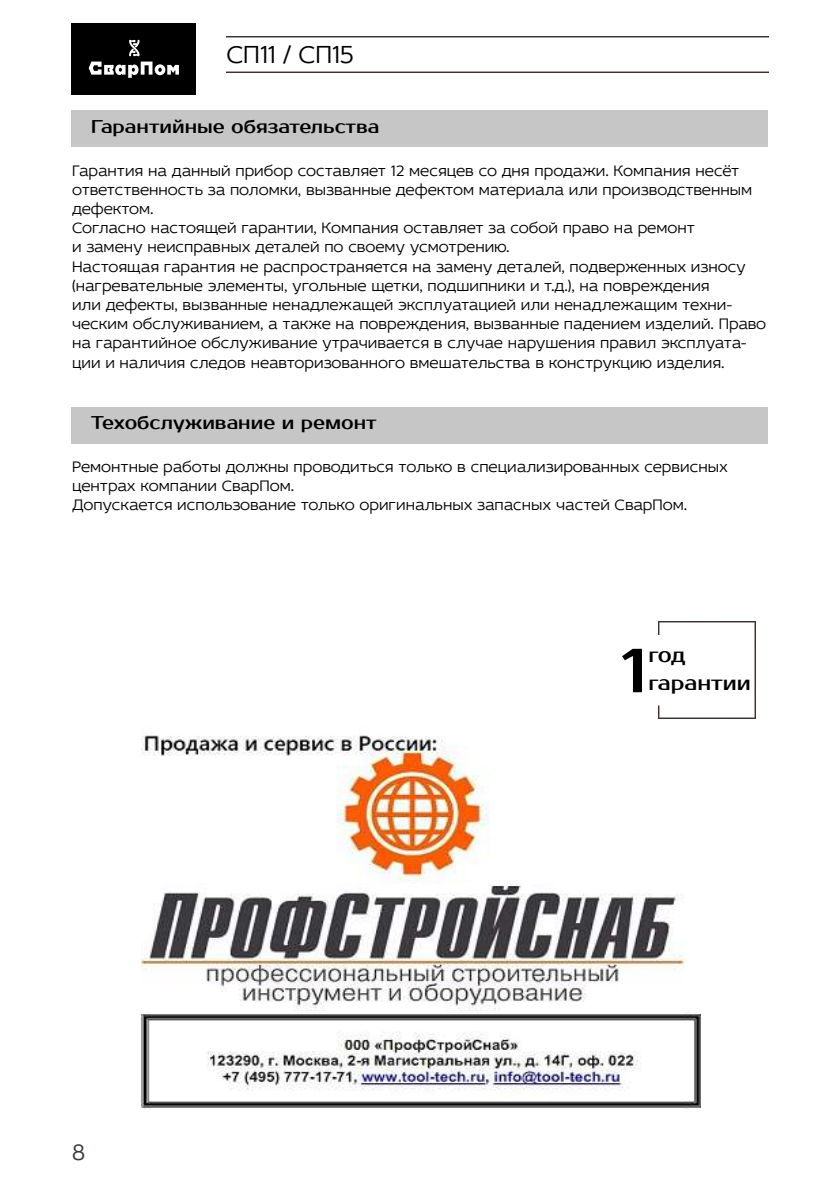
<style>
.page{position:relative;width:840px;height:1191px;background:#fff}
.page>*{position:absolute;margin:0;border:0;box-sizing:border-box;transform-origin:0 0}
.t1{font:62px "Prosto";color:#000}
.t2{font:300 26px "Idealist Sans";color:#000}
.t3{font:300 24px "Idealist Sans";color:#363b46}
.t4{font:20px "Prosto";color:#000}
.t5{font:18px "Prosto";color:#000}
.t6{font:300 16px/19.2px "Idealist Sans";color:#000}
</style>
<div class="page">
<img style="left:226px;top:36px;width:542px;height:37px">
<div style="left:72px;top:23px;width:124px;height:71px;background:#000"></div>
<svg style="left:129px;top:40px;width:10px;height:16px"></svg>
<svg style="left:89px;top:62px;width:90px;height:16px"></svg>
<div style="left:71px;top:111px;width:696px;height:36px;background:#c6c6c6"></div>
<img style="left:658px;top:621px;width:97px;height:97px">
<div style="left:71px;top:407px;width:696px;height:36px;background:#c6c6c6"></div>
<img style="left:141px;top:735px;width:558px;height:373px">
<h2 class="t2" style="left:226px;top:36px;width:129px">СП11 / СП15</h2>
<p class="t5" style="left:91px;top:116px;width:289px">Гарантийные обязательства</p>
<p class="t6" style="left:72px;top:160px;width:695px">Гарантия на данный прибор составляет 12 месяцев со дня продажи. Компания несёт ответственность за поломки, вызванные дефектом материала или производственным дефектом.<br>Согласно настоящей гарантии, Компания оставляет за собой право на ремонт<br>и замену неисправных деталей по своему усмотрению.<br>Настоящая гарантия не распространяется на замену деталей, подверженных износу (нагревательные элементы, угольные щетки, подшипники и т.д.), на повреждения<br>или дефекты, вызванные ненадлежащей эксплуатацией или ненадлежащим техни&shy;ческим обслуживанием, а также на повреждения, вызванные падением изделий. Право на гарантийное обслуживание утрачивается в случае нарушения правил эксплуата&shy;ции и наличия следов неавторизованного вмешательства в конструкцию изделия.</p>
<p class="t5" style="left:91px;top:412px;width:287px">Техобслуживание и ремонт</p>
<p class="t6" style="left:72px;top:456px;width:657px">Ремонтные работы должны проводиться только в специализированных сервисных центрах компании СварПом.<br>Допускается использование только оригинальных запасных частей СварПом.</p>
<h3 class="t3" style="left:72px;top:1136px;width:15px">8</h3>
<h1 class="t1" style="left:621px;top:634px;width:26px">1</h1>
<p class="t4" style="left:648px;top:643px;width:39px">год</p>
<p class="t4" style="left:648px;top:671px;width:104px">гарантии</p>
</div>
